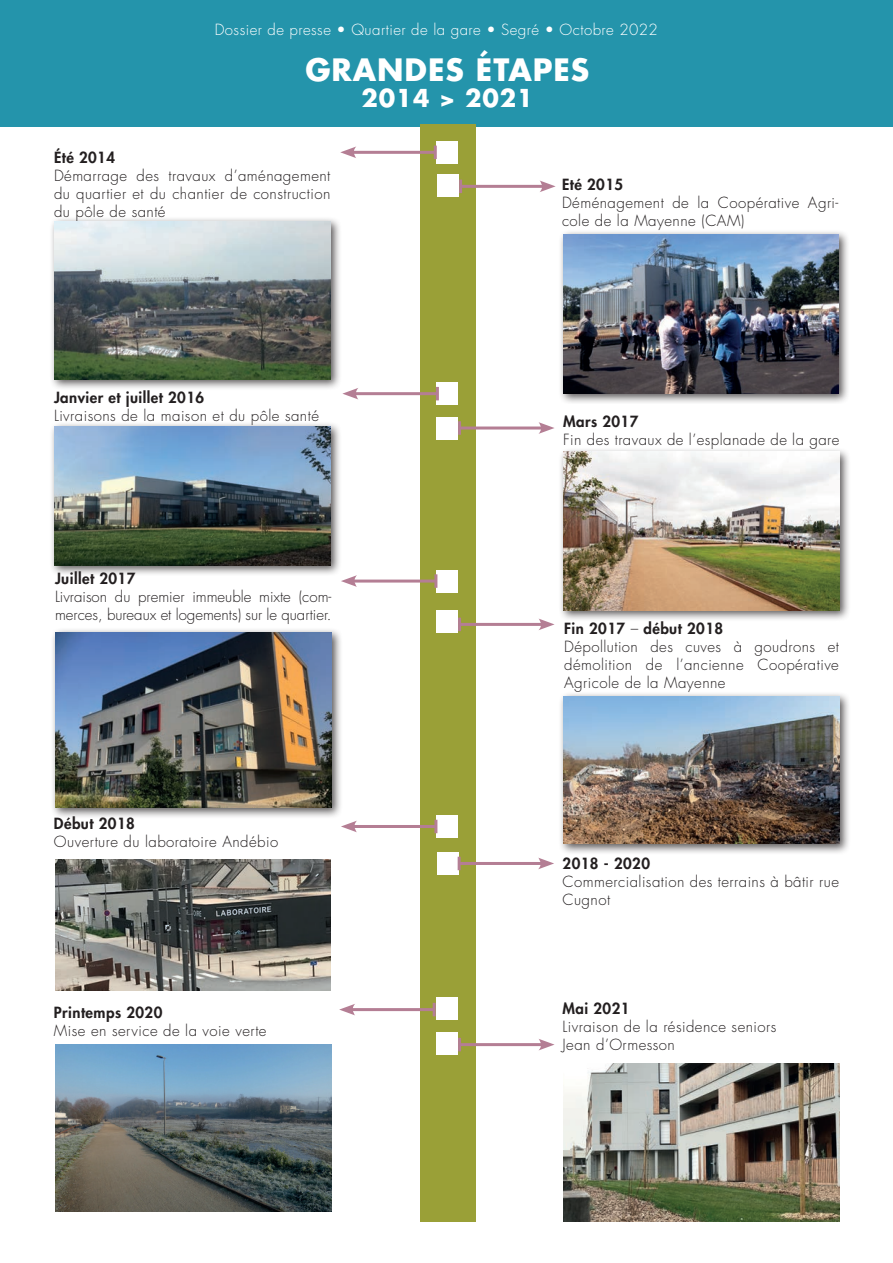
<style>
.page{position:relative;width:893px;height:1263px;background:#fff}
.page>*{position:absolute;margin:0;border:0;box-sizing:border-box;transform-origin:0 0}
.t1{font:700 30px "Futura Std";letter-spacing:.03em;color:#fff}
.t2{font:700 24px "Futura Std";letter-spacing:.03em;color:#fff}
.t3{font:300 15px/18px "Futura Std";letter-spacing:.03em;color:#231f20}
.t4{font:800 15px "Futura Std";letter-spacing:.03em;color:#231f20}
.t5{font:300 15px/18px "Futura Std";color:#231f20}
.t6{font:300 15px "Futura Std";letter-spacing:.03em;color:#fff}
.s1{font-weight:800}
</style>
<div class="page">
<div style="left:0;top:0;width:893px;height:127px;background:#2494ab"></div>
<div style="left:421px;top:124px;width:55px;height:1097px;background:#9aa037"></div>
<div style="left:49px;top:216px;width:292px;height:175px;background:#231f20;opacity:.75"></div>
<img style="left:54px;top:221px;width:276px;height:158px">
<div style="left:50px;top:627px;width:292px;height:192px;background:#231f20;opacity:.75"></div>
<img style="left:55px;top:633px;width:276px;height:175px">
<div style="left:438px;top:174px;width:21px;height:22px;background:#fff"></div>
<div style="left:437px;top:141px;width:21px;height:23px;background:#fff"></div>
<div style="left:437px;top:417px;width:21px;height:22px;background:#fff"></div>
<div style="left:437px;top:570px;width:21px;height:23px;background:#fff"></div>
<div style="left:437px;top:610px;width:21px;height:22px;background:#fff"></div>
<div style="left:437px;top:815px;width:21px;height:22px;background:#fff"></div>
<div style="left:436px;top:997px;width:21px;height:22px;background:#fff"></div>
<div style="left:437px;top:852px;width:22px;height:22px;background:#fff"></div>
<div style="left:437px;top:1032px;width:21px;height:22px;background:#fff"></div>
<hr style="left:351px;top:151px;width:84px;height:3px;background:#b47e94">
<svg style="left:340px;top:146px;width:16px;height:12px"></svg>
<svg style="left:434px;top:146px;width:3px;height:13px"></svg>
<div style="left:437px;top:382px;width:21px;height:22px;background:#fff"></div>
<hr style="left:461px;top:185px;width:84px;height:3px;background:#b47e94">
<svg style="left:459px;top:180px;width:3px;height:13px"></svg>
<svg style="left:540px;top:180px;width:16px;height:12px"></svg>
<hr style="left:460px;top:426px;width:84px;height:3px;background:#b47e94">
<hr style="left:458px;top:421px;width:3px;height:14px;background:#b47e94">
<svg style="left:538px;top:422px;width:16px;height:12px"></svg>
<hr style="left:460px;top:623px;width:84px;height:3px;background:#b47e94">
<svg style="left:458px;top:618px;width:3px;height:13px"></svg>
<svg style="left:538px;top:618px;width:17px;height:12px"></svg>
<hr style="left:459px;top:862px;width:85px;height:3px;background:#b47e94">
<svg style="left:458px;top:857px;width:3px;height:13px"></svg>
<svg style="left:538px;top:858px;width:16px;height:11px"></svg>
<hr style="left:460px;top:1043px;width:84px;height:3px;background:#b47e94">
<svg style="left:458px;top:1038px;width:3px;height:13px"></svg>
<svg style="left:538px;top:1039px;width:17px;height:11px"></svg>
<div style="left:558px;top:229px;width:292px;height:175px;background:#231f20;opacity:.75"></div>
<img style="left:563px;top:235px;width:276px;height:158px">
<div style="left:49px;top:421px;width:292px;height:155px;background:#231f20;opacity:.75"></div>
<img style="left:54px;top:426px;width:276px;height:139px">
<div style="left:558px;top:447px;width:293px;height:175px;background:#231f20;opacity:.75"></div>
<img style="left:563px;top:452px;width:276px;height:158px">
<div style="left:558px;top:691px;width:293px;height:164px;background:#231f20;opacity:.75"></div>
<img style="left:563px;top:697px;width:276px;height:147px">
<hr style="left:353px;top:392px;width:84px;height:3px;background:#b47e94">
<svg style="left:342px;top:388px;width:16px;height:11px"></svg>
<svg style="left:436px;top:387px;width:3px;height:13px"></svg>
<hr style="left:351px;top:579px;width:85px;height:3px;background:#b47e94">
<svg style="left:341px;top:575px;width:16px;height:12px"></svg>
<hr style="left:434px;top:574px;width:3px;height:14px;background:#b47e94">
<hr style="left:351px;top:825px;width:85px;height:3px;background:#b47e94">
<svg style="left:341px;top:821px;width:16px;height:11px"></svg>
<svg style="left:434px;top:820px;width:3px;height:13px"></svg>
<hr style="left:350px;top:1008px;width:84px;height:3px;background:#b47e94">
<svg style="left:339px;top:1004px;width:16px;height:11px"></svg>
<svg style="left:433px;top:1003px;width:3px;height:13px"></svg>
<img style="left:563px;top:1063px;width:276px;height:158px">
<img style="left:55px;top:859px;width:275px;height:131px">
<img style="left:55px;top:1044px;width:276px;height:168px">
<p class="t6" style="left:215px;top:20px;width:445px">Dossier de presse • Quartier de la gare • Segré • Octobre 2022</p>
<h1 class="t1" style="left:305px;top:50px;width:285px">GRANDES ÉTAPES</h1>
<h2 class="t2" style="left:361px;top:82px;width:173px">2014 &gt; 2021</h2>
<p class="t4" style="left:54px;top:147px;width:63px">Été 2014</p>
<p class="t3" style="left:54px;top:167px;width:278px;text-align:justify">Démarrage des travaux d’aménagement du quartier et du chantier de construction du pôle de santé</p>
<p class="t4" style="left:562px;top:175px;width:63px">Eté 2015</p>
<p class="t3" style="left:562px;top:194px;width:278px">Déménagement de la Coopérative Agri&shy;cole de la Mayenne (CAM)</p>
<p class="t4" style="left:54px;top:388px;width:152px">Janvier et juillet 2016</p>
<p class="t3" style="left:54px;top:407px;width:266px">Livraisons de la maison et du pôle santé</p>
<p class="t4" style="left:55px;top:568px;width:82px">Juillet 2017</p>
<p class="t5" style="left:55px;top:588px;width:278px">Livraison du premier immeuble mixte (com&shy;merces, bureaux et logements) sur le quartier.</p>
<p class="t4" style="left:54px;top:813px;width:82px">Début 2018</p>
<p class="t3" style="left:54px;top:832px;width:226px">Ouverture du laboratoire Andébio</p>
<p class="t4" style="left:54px;top:1003px;width:110px">Printemps 2020</p>
<p class="t3" style="left:54px;top:1022px;width:214px">Mise en service de la voie verte</p>
<p class="t4" style="left:563px;top:412px;width:77px">Mars 2017</p>
<p class="t3" style="left:563px;top:431px;width:278px">Fin des travaux de l’esplanade de la gare</p>
<p class="t3" style="left:564px;top:620px;width:276px"><span class="s1">Fin 2017</span> – <span class="s1">début 2018<br></span>Dépollution des cuves à goudrons et démolition de l’ancienne Coopérative<br>Agricole de la Mayenne</p>
<p class="t4" style="left:563px;top:854px;width:89px">2018 - 2020</p>
<p class="t3" style="left:563px;top:873px;width:278px">Commercialisation des terrains à bâtir rue<br>Cugnot</p>
<p class="t4" style="left:563px;top:999px;width:68px">Mai 2021</p>
<p class="t3" style="left:563px;top:1018px;width:215px">Livraison de la résidence seniors<br>Jean d’Ormesson</p>
</div>
